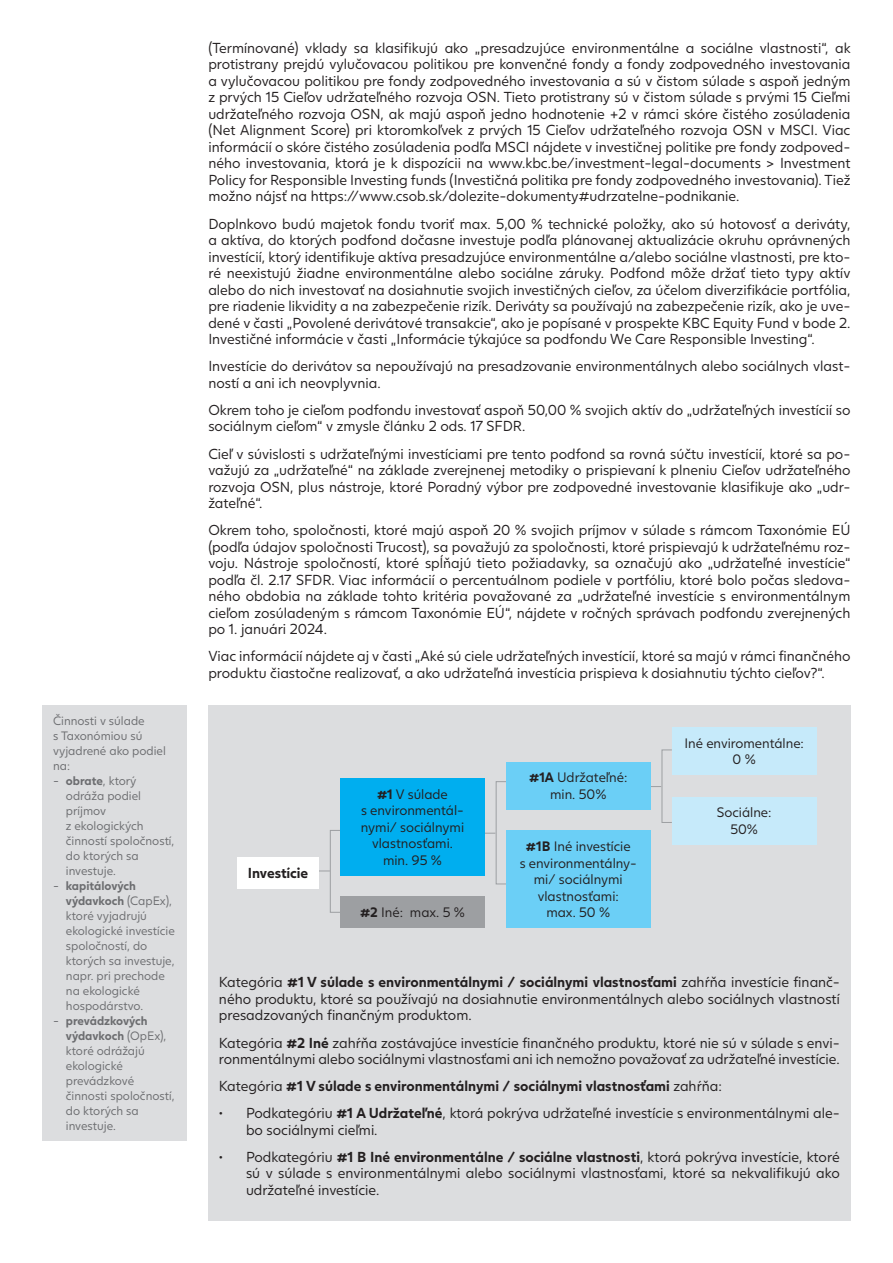
<style>
.page{position:relative;width:893px;height:1263px;background:#fff}
.page>*{position:absolute;margin:0;border:0;box-sizing:border-box;transform-origin:0 0}
.t1{font:14.25px/16.5px "Juli Sans";color:#231f20;text-align:justify}
.t2{font:700 14.25px "Juli Sans";color:#231f20}
.t3{font:13.5px/16.5px "Juli Sans";color:#231f20;text-align:center}
.t4{font:12px/15px "Juli Sans";color:#6c6d70}
.s1{font-weight:700}
.s2{font-weight:400}
</style>
<div class="page">
<div style="left:43px;top:705px;width:144px;height:435px;background:#dcdddf"></div>
<div style="left:208px;top:705px;width:642px;height:515px;background:#dcdddf"></div>
<div style="left:330px;top:830px;width:11px;height:83px;border:1px solid #9d9fa2"></div>
<div style="left:496px;top:781px;width:10px;height:103px;border:1px solid #9d9fa2"></div>
<div style="left:662px;top:749px;width:10px;height:74px;border:1px solid #9d9fa2"></div>
<div style="left:672px;top:727px;width:144px;height:48px;background:#c6eafa"></div>
<div style="left:672px;top:797px;width:144px;height:47px;background:#c6eafa"></div>
<div style="left:506px;top:831px;width:145px;height:97px;background:#6bcff6"></div>
<div style="left:340px;top:897px;width:145px;height:31px;background:#9d9fa2"></div>
<div style="left:237px;top:857px;width:82px;height:31px;background:#fff"></div>
<div style="left:340px;top:778px;width:145px;height:97px;background:#00aeef"></div>
<div style="left:506px;top:762px;width:145px;height:47px;background:#6bcff6"></div>
<p class="t4" style="left:53px;top:712px;width:114px">Činnosti v súlade<br>s Taxonómiou sú vyjadrené ako podiel na:</p>
<p class="t4" style="left:66px;top:772px;width:110px;text-indent:-13px">- <span class="s1">obrate</span>, ktorý odráža podiel príjmov<br>z ekologických činností spoločností, do ktorých sa investuje.</p>
<p class="t4" style="left:66px;top:877px;width:110px;text-indent:-13px">- <span class="s1">kapitálových výdavkoch</span> (CapEx), ktoré vyjadrujú ekologické investície spoločností, do ktorých sa investuje, napr. pri prechode na ekologické hospodárstvo.</p>
<p class="t4" style="left:66px;top:1012px;width:110px;text-indent:-13px">- <span class="s1">prevádzkových výdavkoch</span> (OpEx), ktoré odrážajú ekologické prevádzkové činnosti spoločností, do ktorých sa investuje.</p>
<p class="t1" style="left:208px;top:39px;width:644px">(Termínované) vklady sa klasifikujú ako „presadzujúce environmentálne a sociálne vlastnosti“, ak protistrany prejdú vylučovacou politikou pre konvenčné fondy a fondy zodpovedného investovania a vylučovacou politikou pre fondy zodpovedného investovania a sú v čistom súlade s aspoň jedným z prvých 15 Cieľov udržateľného rozvoja OSN. Tieto protistrany sú v čistom súlade s prvými 15 Cieľmi udržateľného rozvoja OSN, ak majú aspoň jedno hodnotenie +2 v rámci skóre čistého zosúladenia (Net Alignment Score) pri ktoromkoľvek z prvých 15 Cieľov udržateľného rozvoja OSN v MSCI. Viac informácií o skóre čistého zosúladenia podľa MSCI nájdete v investičnej politike pre fondy zodpoved&shy;ného investovania, ktorá je k dispozícii na www.kbc.be/investment-‑ legal-‑documents &gt; Investment Policy for Responsible Investing funds (Investičná politika pre fondy zodpovedného investovania). Tiež možno nájsť na https://www.csob.sk/dolezite-‑dokumenty#udrzatelne-‑ podnikanie.</p>
<p class="t1" style="left:208px;top:214px;width:644px">Doplnkovo budú majetok fondu tvoriť max. 5,00 % technické položky, ako sú hotovosť a deriváty, a aktíva, do ktorých podfond dočasne investuje podľa plánovanej aktualizácie okruhu oprávnených investícií, ktorý identifikuje aktíva presadzujúce environmentálne a/alebo sociálne vlastnosti, pre kto&shy;ré neexistujú žiadne environmentálne alebo sociálne záruky. Podfond môže držať tieto typy aktív alebo do nich investovať na dosiahnutie svojich investičných cieľov, za účelom diverzifikácie portfólia, pre riadenie likvidity a na zabezpečenie rizík. Deriváty sa používajú na zabezpečenie rizík, ako je uve&shy;dené v časti „Povolené derivátové transakcie“, ako je popísané v prospekte KBC Equity Fund v bode 2.<br>Investičné informácie v časti „Informácie týkajúce sa podfondu We Care Responsible Investing“.</p>
<p class="t1" style="left:208px;top:357px;width:644px">Investície do derivátov sa nepoužívajú na presadzovanie environmentálnych alebo sociálnych vlast&shy;ností a ani ich neovplyvnia.</p>
<p class="t1" style="left:208px;top:400px;width:644px">Okrem toho je cieľom podfondu investovať aspoň 50,00 % svojich aktív do „udržateľných investícií so sociálnym cieľom“ v zmysle článku 2 ods. 17 SFDR.</p>
<p class="t1" style="left:208px;top:444px;width:644px">Cieľ v súvislosti s udržateľnými investíciami pre tento podfond sa rovná súčtu investícií, ktoré sa po&shy;važujú za „udržateľné“ na základe zverejnenej metodiky o prispievaní k plneniu Cieľov udržateľného rozvoja OSN, plus nástroje, ktoré Poradný výbor pre zodpovedné investovanie klasifikuje ako „udr&shy;žateľné“.</p>
<p class="t1" style="left:208px;top:521px;width:644px">Okrem toho, spoločnosti, ktoré majú aspoň 20 % svojich príjmov v súlade s rámcom Taxonómie EÚ (podľa údajov spoločnosti Trucost), sa považujú za spoločnosti, ktoré prispievajú k udržateľnému roz&shy;voju. Nástroje spoločností, ktoré spĺňajú tieto požiadavky, sa označujú ako „udržateľné investície“ podľa čl. 2.17 SFDR. Viac informácií o percentuálnom podiele v portfóliu, ktoré bolo počas sledova&shy;ného obdobia na základe tohto kritéria považované za „udržateľné investície s environmentálnym cieľom zosúladeným s rámcom Taxonómie EÚ“, nájdete v ročných správach podfondu zverejnených po 1. januári 2024.</p>
<p class="t1" style="left:208px;top:647px;width:644px">Viac informácií nájdete aj v časti „Aké sú ciele udržateľných investícií, ktoré sa majú v rámci finančného produktu čiastočne realizovať, a ako udržateľná investícia prispieva k dosiahnutiu týchto cieľov?“.</p>
<p class="t2" style="left:248px;top:861px;width:62px">Investície</p>
<p class="t3" style="left:361px;top:785px;width:105px"><span class="s1">#1</span> V súlade<br>s environmentál&shy;nymi/ sociálnymi vlastnosťami. min. 95 %</p>
<p class="t3" style="left:529px;top:768px;width:100px"><span class="s1">#1A</span> Udržateľné: min. 50%</p>
<p class="t3" style="left:520px;top:837px;width:119px"><span class="s1">#1B</span> Iné investície<br>s environmentálny&shy;mi/ sociálnymi vlastnosťami:</p>
<p class="t3" style="left:360px;top:903px;width:106px"><span class="s1">#2</span> Iné: max. 5 %</p>
<p class="t3" style="left:546px;top:903px;width:65px">max. 50 %</p>
<p class="t3" style="left:684px;top:733px;width:121px">Iné enviromentálne:<br>0 %</p>
<p class="t3" style="left:717px;top:803px;width:56px">Sociálne:<br>50%</p>
<p class="t1" style="left:219px;top:973px;width:622px">Kategória <span class="s1">#1 V súlade s environmentálnymi / sociálnymi vlastnosťami</span> zahŕňa investície finanč&shy;ného produktu, ktoré sa používajú na dosiahnutie environmentálnych alebo sociálnych vlastností presadzovaných finančným produktom.</p>
<p class="t1" style="left:219px;top:1033px;width:622px">Kategória <span class="s1">#2 Iné</span> zahŕňa zostávajúce investície finančného produktu, ktoré nie sú v súlade s envi&shy;ronmentálnymi alebo sociálnymi vlastnosťami ani ich nemožno považovať za udržateľné investície.</p>
<p class="t2" style="left:219px;top:1074px;width:504px"><span class="s2">Kategória</span> #1 V súlade s environmentálnymi / sociálnymi vlastnosťami <span class="s2">zahŕňa:</span></p>
<p class="t1" style="left:246px;top:1104px;width:595px;text-indent:-27px">• Podkategóriu <span class="s1">#1 A Udržateľné</span>, ktorá pokrýva udržateľné investície s environmentálnymi ale&shy;bo sociálnymi cieľmi.</p>
<p class="t1" style="left:246px;top:1147px;width:595px;text-indent:-27px">• Podkategóriu <span class="s1">#1 B Iné environmentálne / sociálne vlastnosti</span>, ktorá pokrýva investície, ktoré sú v súlade s environmentálnymi alebo sociálnymi vlastnosťami, ktoré sa nekvalifikujú ako udržateľné investície.</p>
</div>
